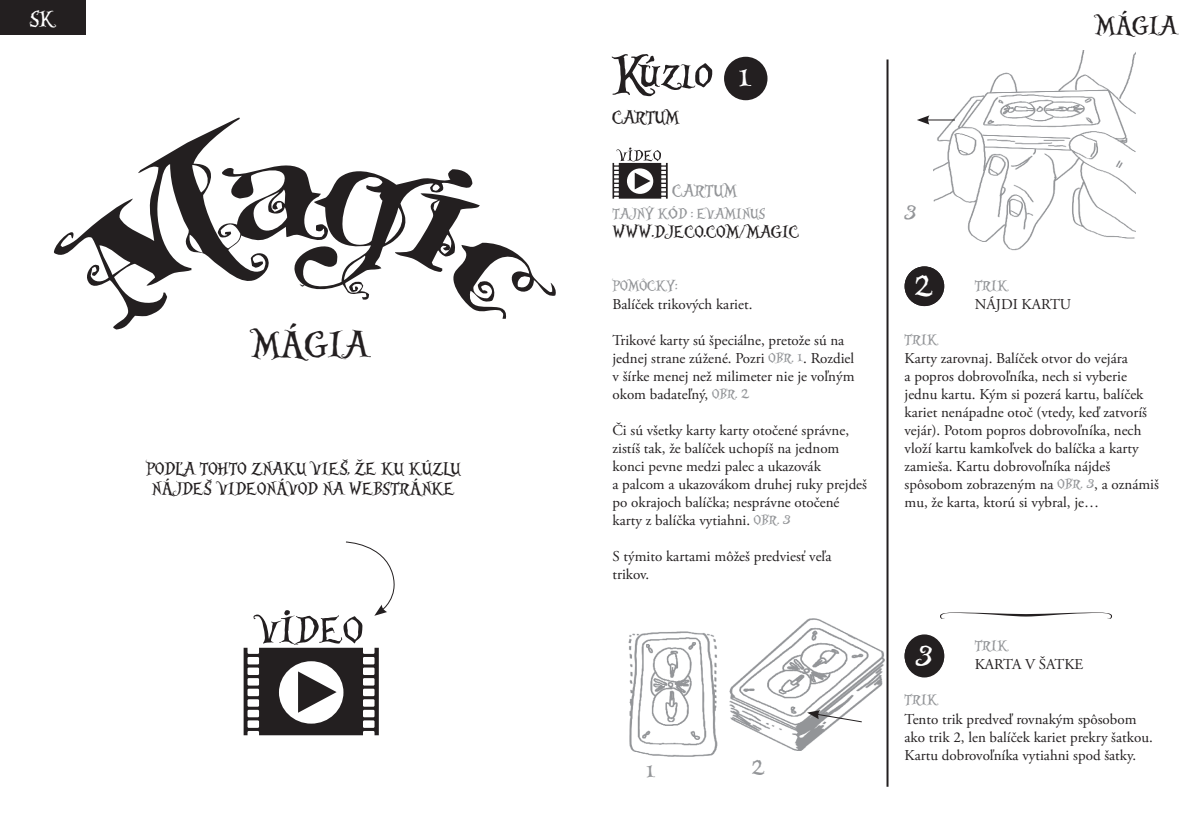
<style>
.page{position:relative;width:1191px;height:840px;background:#fff}
.page>*{position:absolute;margin:0;border:0;box-sizing:border-box;transform-origin:0 0}
.t1{font:60px "Alicein Wonderland";letter-spacing:-.02em;color:#231f20}
.t2{font:40px "Alicein Wonderland";color:#231f20}
.t3{font:34px "Alicein Wonderland";color:#fff}
.t4{font:28px "Alicein Wonderland";color:#231f20}
.t5{font:24px "Alicein Wonderland";color:#939598}
.t6{font:24px "Alicein Wonderland";color:#fff}
.t7{font:20px "Alicein Wonderland";letter-spacing:-.02em;color:#231f20}
.t8{font:19px/30px "Alicein Wonderland";color:#231f20}
.t9{font:19px "Garamond Premr Pro";color:#231f20}
.t10{font:18.8px "Alicein Wonderland";color:#231f20}
.t11{font:18.8px "Alicein Wonderland";color:#939598}
.t12{font:16px "Alicein Wonderland";color:#939598}
.t13{font:15px/18px "Adobe Garamond Pro";color:#231f20}
.s1{font-size:20px}
.s2{font-family:"Garamond Premr Pro"}
.s3{font-family:"Alicein Wonderland";color:#939598}
</style>
<div class="page">
<div style="left:904px;top:266px;width:40px;height:40px;background:#231f20;border-radius:50%"></div>
<svg style="left:904px;top:634px;width:40px;height:43px"></svg>
<div style="left:904px;top:635px;width:40px;height:40px;background:#231f20;border-radius:50%"></div>
<svg style="left:940px;top:612px;width:172px;height:7px"></svg>
<hr style="left:886px;top:59px;width:2px;height:727px;background:#231f20">
<img style="left:933px;top:51px;width:202px;height:200px">
<svg style="left:917px;top:115px;width:38px;height:9px"></svg>
<img style="left:628px;top:631px;width:90px;height:126px">
<img style="left:729px;top:618px;width:155px;height:132px">
<svg style="left:807px;top:709px;width:56px;height:13px"></svg>
<div style="left:724px;top:57px;width:43px;height:43px;background:#231f20;border-radius:50%"></div>
<svg style="left:612px;top:147px;width:55px;height:51px"></svg>
<svg style="left:54px;top:118px;width:237px;height:211px"></svg>
<svg style="left:291px;top:165px;width:265px;height:154px"></svg>
<svg style="left:244px;top:541px;width:151px;height:193px"></svg>
<div style="left:0;top:0;width:85px;height:34px;background:#231f20"></div>
<h3 class="t6" style="left:30px;top:7px;width:27px">SK</h3>
<p class="t9" style="left:299px;top:282px;width:9px">ˇ</p>
<h2 class="t2" style="left:251px;top:322px;width:118px">MÁGIA</h2>
<p class="t8" style="left:146px;top:453px;width:316px">PODLA TOHTO ZNAKU VIE<span class="s1">S</span><span class="s2">ˇ</span>, ZE KU KÚZLU</p>
<p class="t9" style="left:356px;top:457px;width:9px">ˇ</p>
<p class="t8" style="left:152px;top:443px;width:304px;text-indent:29px">,<br>NÁJDE<span class="s1">S</span><span class="s2">ˇ</span> VIDEONÁVOD NA WEBSTRÁNKE</p>
<h1 class="t1" style="left:612px;top:43px;width:102px">Kúzlo</h1>
<h3 class="t7" style="left:612px;top:106px;width:68px">CARTUM</h3>
<h3 class="t3" style="left:739px;top:61px;width:14px">1</h3>
<p class="t11" style="left:672px;top:180px;width:66px">CARTUM</p>
<p class="t12" style="left:612px;top:205px;width:155px">TAJNÝ KÓD : EVAMINUS</p>
<p class="t10" style="left:612px;top:221px;width:188px">WWW.DJECO.COM/MAGIC</p>
<p class="t12" style="left:612px;top:277px;width:66px">POMÔCKY:</p>
<p class="t13" style="left:612px;top:295px;width:141px">Balíček trikových kariet.</p>
<p class="t13" style="left:612px;top:331px;width:243px">Trikové karty sú špeciálne, pretože sú na jednej strane zúžené. Pozri <span class="s3">OBR. 1</span>. Rozdiel v šírke menej než milimeter nie je voľným okom badateľný, <span class="s3">OBR. 2</span></p>
<p class="t13" style="left:612px;top:421px;width:256px">Či sú všetky karty karty otočené správne, zistíš tak, že balíček uchopíš na jednom konci pevne medzi palec a ukazovák<br>a palcom a ukazovákom druhej ruky prejdeš po okrajoch balíčka; nesprávne otočené karty z balíčka vytiahni. <span class="s3">OBR. 3</span></p>
<p class="t13" style="left:612px;top:547px;width:220px">S týmito kartami môžeš predviesť veľa trikov.</p>
<h3 class="t5" style="left:646px;top:758px;width:10px">1</h3>
<h3 class="t5" style="left:752px;top:755px;width:14px">2</h3>
<h3 class="t4" style="left:1095px;top:11px;width:83px">MÁGIA</h3>
<h3 class="t5" style="left:904px;top:200px;width:13px">3</h3>
<h3 class="t3" style="left:915px;top:268px;width:20px">2</h3>
<p class="t12" style="left:974px;top:277px;width:35px">TRIK</p>
<p class="t13" style="left:974px;top:295px;width:98px">NÁJDI KARTU</p>
<p class="t12" style="left:904px;top:331px;width:35px">TRIK</p>
<p class="t13" style="left:904px;top:349px;width:256px">Karty zarovnaj. Balíček otvor do vejára<br>a popros dobrovoľníka, nech si vyberie jednu kartu. Kým si pozerá kartu, balíček kariet nenápadne otoč (vtedy, keď zatvoríš vejár). Potom popros dobrovoľníka, nech vloží kartu kamkoľvek do balíčka a karty zamieša. Kartu dobrovoľníka nájdeš spôsobom zobrazeným na <span class="s3">OBR. 3</span>, a oznámiš mu, že karta, ktorú si vybral, je…</p>
<h3 class="t3" style="left:916px;top:638px;width:18px">3</h3>
<p class="t12" style="left:974px;top:637px;width:35px">TRIK</p>
<p class="t13" style="left:974px;top:655px;width:110px">KARTA V ŠATKE</p>
<p class="t12" style="left:904px;top:691px;width:35px">TRIK</p>
<p class="t13" style="left:904px;top:709px;width:250px">Tento trik predveď rovnakým spôsobom ako trik 2, len balíček kariet prekry šatkou.<br>Kartu dobrovoľníka vytiahni spod šatky.</p>
</div>
